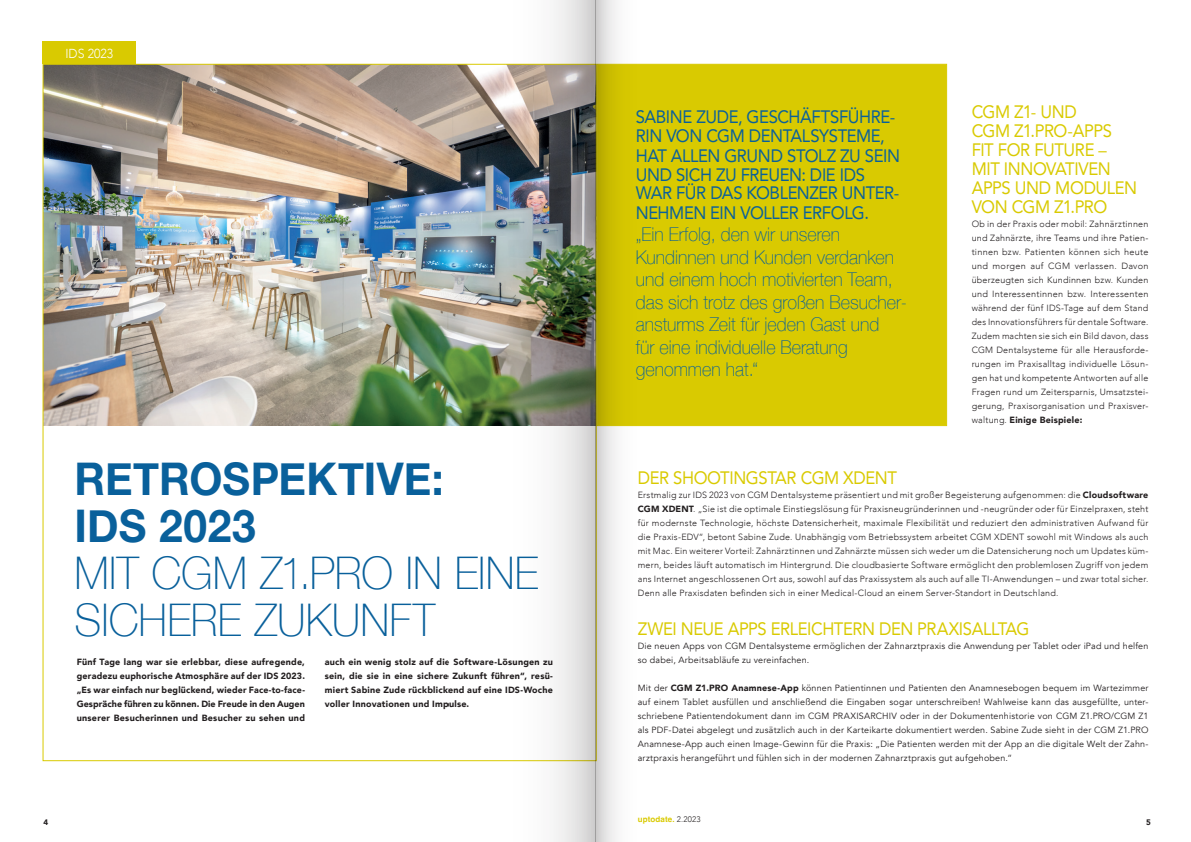
<style>
.page{position:relative;width:1191px;height:842px;background:#fff}
.page>*{position:absolute;margin:0;border:0;box-sizing:border-box;transform-origin:0 0}
.t1{font:100 45px/47px "Helvetica Neue";color:#09609b;scale:.95 1}
.t2{font:700 45px/47px "Helvetica Neue";letter-spacing:.005em;color:#09609b;scale:.95 1}
.t3{font:100 19px/22.5px "Helvetica Neue";color:#09609b;scale:.94 1}
.t4{font:18px/19px "Avenir";letter-spacing:-.025em;color:#09609b;scale:.92 1}
.t5{font:18px/19px "Avenir";letter-spacing:-.025em;color:#d9ca01;scale:.92 1}
.t6{font:300 13px "Avenir";color:#fff;scale:.94 1}
.t7{font:300 9px/14px "Avenir";letter-spacing:.025em;color:#231f20;text-align:justify}
.t8{font:9px/14px "Avenir";letter-spacing:.02em;color:#231f20}
.t9{font:900 9px/14px "Avenir";letter-spacing:.025em;color:#231f20;text-align:justify}
.t10{font:700 8px "Helvetica";letter-spacing:.015em;color:#d9ca01}
.t11{font:900 8px "Avenir";color:#231f20}
.s1{font-weight:900}
.s2{font-family:"Avenir";font-weight:300;color:#231f20}
</style>
<div class="page">
<img style="left:45px;top:66px;width:403px;height:360px">
<div style="left:43px;top:41px;width:93px;height:23px;background:#d9ca01"></div>
<div style="left:597px;top:64px;width:350px;height:362px;background:#d9ca01;border:1px solid #d9ca01"></div>
<svg style="left:595px;top:0;width:74px;height:842px"></svg>
<img style="left:448px;top:0;width:147px;height:842px">
<h3 class="t6" style="left:65px;top:46px;width:52px">IDS 2023</h3>
<h1 class="t2" style="left:75px;top:457px;width:390px">RETROSPEKTIVE:<br>IDS 2023</h1>
<h1 class="t1" style="left:75px;top:548px;width:490px">MIT CGM Z1.PRO IN EINE<br>SICHERE ZUKUNFT</h1>
<p class="t9" style="left:77px;top:654px;width:230px">Fünf Tage lang war sie erlebbar, diese aufregende, geradezu euphorische Atmosphäre auf der IDS 2023. „Es war einfach nur beglückend, wieder Face-to-face-Gespräche führen zu können. Die Freude in den Augen unserer Besucherinnen und Besucher zu sehen und</p>
<p class="t9" style="left:325px;top:654px;width:230px">auch ein wenig stolz auf die Software-Lösungen zu sein, die sie in eine sichere Zukunft führen“, resü&shy;miert Sabine Zude rückblickend auf eine IDS-Woche voller Innovationen und Impulse.</p>
<p class="t11" style="left:43px;top:815px;width:6px">4</p>
<h3 class="t4" style="left:635px;top:107px;width:289px">SABINE ZUDE, GESCHÄFTSFÜHRE-<br>RIN VON CGM DENTALSYSTEME,<br>HAT ALLEN GRUND STOLZ ZU SEIN<br>UND SICH ZU FREUEN: DIE IDS<br>WAR FÜR DAS KOBLENZER UNTER-<br>NEHMEN EIN VOLLER ERFOLG.</h3>
<h2 class="t3" style="left:635px;top:222px;width:290px">„Ein Erfolg, den wir unseren<br>Kundinnen und Kunden verdanken und einem hoch motivierten Team, das sich trotz des großen Besucher&shy;ansturms Zeit für jeden Gast und<br>für eine individuelle Beratung genommen hat.“</h2>
<h3 class="t5" style="left:971px;top:102px;width:181px">CGM Z1- UND<br>CGM Z1.PRO-APPS<br>FIT FOR FUTURE –<br>MIT INNOVATIVEN<br>APPS UND MODULEN<br>VON CGM Z1.PRO</h3>
<p class="t7" style="left:971px;top:217px;width:178px">Ob in der Praxis oder mobil: Zahnärztinnen und Zahnärzte, ihre Teams und ihre Patien&shy;tinnen bzw. Patienten können sich heute und morgen auf CGM verlassen. Davon überzeugten sich Kundinnen bzw. Kunden und Interessentinnen bzw. Interessenten während der fünf IDS-Tage auf dem Stand des Innovationsführers für dentale Software.<br>Zudem machten sie sich ein Bild davon, dass CGM Dentalsysteme für alle Herausforde&shy;rungen im Praxisalltag individuelle Lösun&shy;gen hat und kompetente Antworten auf alle Fragen rund um Zeitersparnis, Umsatzstei&shy;gerung, Praxisorganisation und Praxisver&shy;waltung. <span class="s1">Einige Beispiele:</span></p>
<h3 class="t5" style="left:638px;top:468px;width:283px">DER SHOOTINGSTAR CGM XDENT</h3>
<p class="t7" style="left:638px;top:488px;width:512px">Erstmalig zur IDS 2023 von CGM Dentalsysteme präsentiert und mit großer Begeisterung aufgenommen: die <span class="s1">Cloudsoftware CGM XDENT</span>. „Sie ist die optimale Einstiegslösung für Praxisneugründerinnen und -neugründer oder für Einzelpraxen, steht für modernste Technologie, höchste Datensicherheit, maximale Flexibilität und reduziert den administrativen Aufwand für die Praxis-EDV“, betont Sabine Zude. Unabhängig vom Betriebssystem arbeitet CGM XDENT sowohl mit Windows als auch mit Mac. Ein weiterer Vorteil: Zahnärztinnen und Zahnärzte müssen sich weder um die Datensicherung noch um Updates küm&shy;mern, beides läuft automatisch im Hintergrund. Die cloudbasierte Software ermöglicht den problemlosen Zugriff von jedem ans Internet angeschlossenen Ort aus, sowohl auf das Praxissystem als auch auf alle TI-Anwendungen – und zwar total sicher.<br>Denn alle Praxisdaten befinden sich in einer Medical-Cloud an einem Server-Standort in Deutschland.</p>
<h3 class="t5" style="left:638px;top:619px;width:427px">ZWEI NEUE APPS ERLEICHTERN DEN PRAXISALLTAG</h3>
<p class="t8" style="left:638px;top:639px;width:512px">Die neuen Apps von CGM Dentalsysteme ermöglichen der Zahnarztpraxis die Anwendung per Tablet oder iPad und helfen so dabei, Arbeitsabläufe zu vereinfachen.</p>
<p class="t8" style="left:638px;top:681px;width:512px;text-align:justify">Mit der <span class="s1">CGM Z1.PRO Anamnese-App</span> können Patientinnen und Patienten den Anamnesebogen bequem im Wartezimmer auf einem Tablet ausfüllen und anschließend die Eingaben sogar unterschreiben! Wahlweise kann das ausgefüllte, unter&shy;schriebene Patientendokument dann im CGM PRAXISARCHIV oder in der Dokumentenhistorie von CGM Z1.PRO/CGM Z1 als PDF-Datei abgelegt und zusätzlich auch in der Karteikarte dokumentiert werden. Sabine Zude sieht in der CGM Z1.PRO Anamnese-App auch einen Image-Gewinn für die Praxis: „Die Patienten werden mit der App an die digitale Welt der Zahn&shy;arztpraxis herangeführt und fühlen sich in der modernen Zahnarztpraxis gut aufgehoben.“</p>
<p class="t10" style="left:638px;top:814px;width:64px">uptodate. <span class="s2">2.2023</span></p>
<p class="t11" style="left:1146px;top:815px;width:6px">5</p>
</div>
